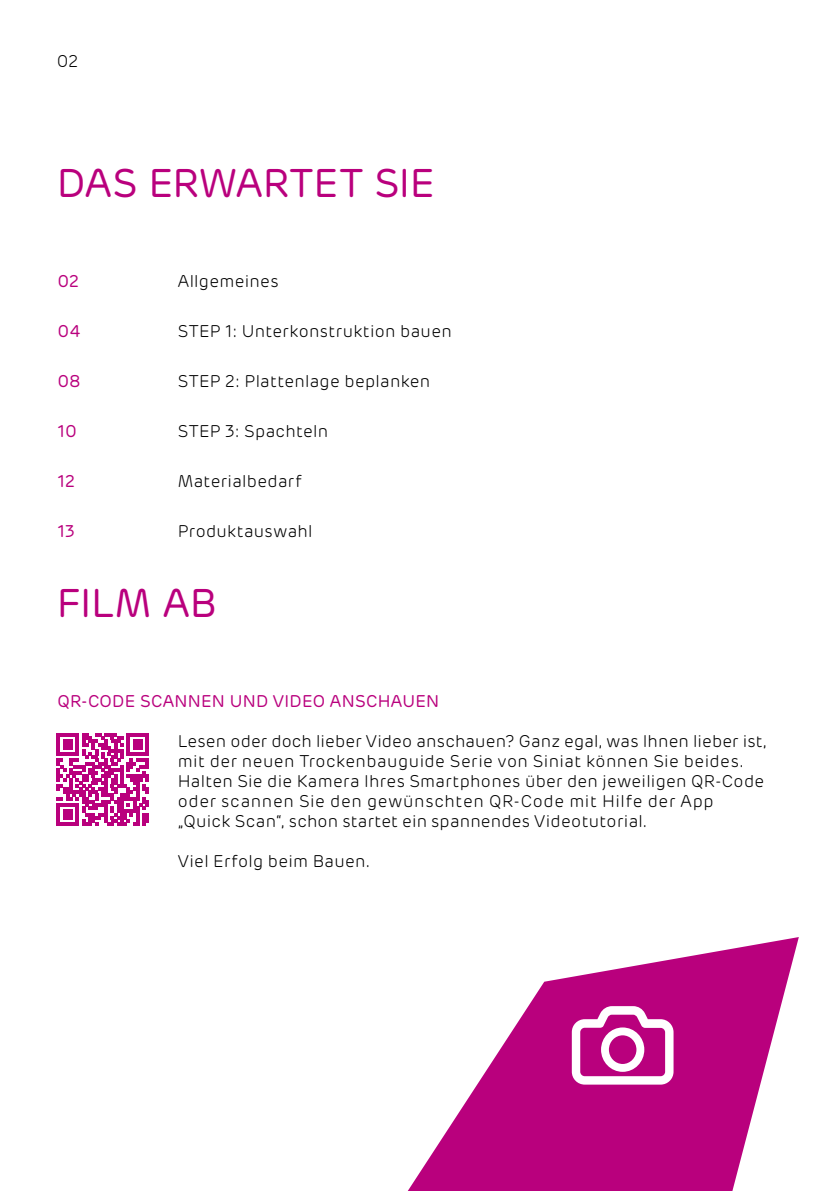
<style>
.page{position:relative;width:840px;height:1191px;background:#fff}
.page>*{position:absolute;margin:0;border:0;box-sizing:border-box;transform-origin:0 0}
.t1{font:40px "Rubrik";letter-spacing:-.005em;color:#b9007d}
.t2{font:300 17px/20px "Rubrik";letter-spacing:.02em;color:#000}
.t3{font:17px "Rubrik";letter-spacing:.015em;color:#b9007d}
</style>
<div class="page">
<svg style="left:407px;top:937px;width:391px;height:254px;fill:#b9007d"></svg>
<svg style="left:571px;top:1006px;width:102px;height:78px"></svg>
<svg style="left:57px;top:733px;width:92px;height:92px"></svg>
<p class="t2" style="left:57px;top:51px;width:23px">02</p>
<h1 class="t1" style="left:57px;top:159px;width:379px">DAS ERWARTET SIE</h1>
<p class="t3" style="left:57px;top:271px;width:23px">02</p>
<p class="t3" style="left:57px;top:321px;width:25px">04</p>
<p class="t3" style="left:57px;top:371px;width:25px">08</p>
<p class="t3" style="left:57px;top:421px;width:21px">10</p>
<p class="t3" style="left:57px;top:471px;width:19px">12</p>
<p class="t3" style="left:57px;top:521px;width:19px">13</p>
<p class="t2" style="left:178px;top:271px;width:102px">Allgemeines</p>
<p class="t2" style="left:178px;top:321px;width:275px">Step 1: Unterkonstruktion bauen</p>
<p class="t2" style="left:178px;top:371px;width:254px">Step 2: Plattenlage beplanken</p>
<p class="t2" style="left:178px;top:421px;width:152px">Step 3: Spachteln</p>
<p class="t2" style="left:178px;top:471px;width:125px">Materialbedarf</p>
<p class="t2" style="left:178px;top:521px;width:136px">Produktauswahl</p>
<h1 class="t1" style="left:57px;top:579px;width:161px">FILM AB</h1>
<p class="t3" style="left:57px;top:691px;width:238px">QR-CODE SCANNEN UN D VIDEO</p>
<p class="t3" style="left:330px;top:691px;width:74px">ANSCHAUE</p>
<p class="t3" style="left:426px;top:691px;width:15px">N</p>
<p class="t2" style="left:178px;top:731px;width:590px">Lesen oder doch lieber Video anschauen? Ganz egal, was Ihnen lieber ist, mit der neuen Trockenbauguide Serie von Siniat können Sie beides.<br>Halten Sie die Kamera Ihres Smartphones über den jeweiligen QR-Code oder scannen Sie den gewünschten QR-Code mit Hilfe der App „Quick Scan“, schon startet ein spannendes Videotutorial.</p>
<p class="t2" style="left:178px;top:851px;width:194px">Viel Erfolg beim Bauen.</p>
</div>
